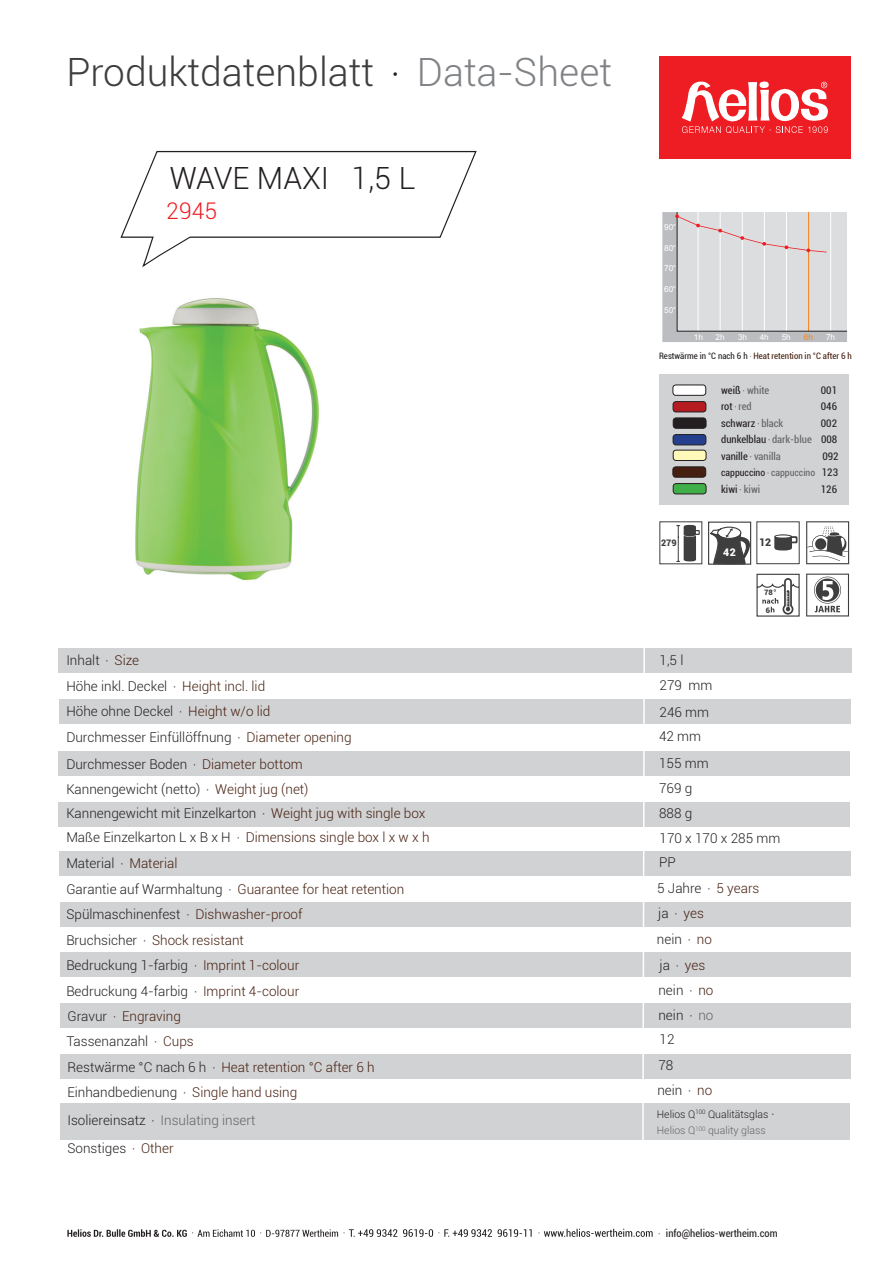
<style>
.page{position:relative;width:893px;height:1263px;background:#fff}
.page>*{position:absolute;margin:0;border:0;box-sizing:border-box;transform-origin:0 0}
.t1{font:300 39px "Roboto";color:#3e3e3f}
.t2{font:300 30.6px "Roboto";color:#231f20}
.t3{font:300 22.95px "Roboto";color:#ee1d23}
.t4{font:300 13.5px/24.8px "Roboto";color:#231f20}
.t5{font:300 13.5px/25.3px "Roboto";color:#451f0f}
.t6{font:300 13.5px "Roboto";color:#636366}
.t7{font:condensed 10.5px/16.5px "Roboto";color:#231f20;text-align:justify}
.t8{font:300 10.5px/16.2px "Roboto";color:#231f20}
.t9{font:condensed 10.5px "Roboto";color:#636366}
.t10{font:900 10.5px "Roboto";color:#fff}
.t11{font:900 10.5px "Roboto";color:#3e3e3f}
.t12{font:condensed 9.75px "Roboto";color:#231f20}
.t13{font:900 9px "Roboto";color:#3e3e3f}
.t14{font:condensed 8.85px "Roboto";color:#451f0f}
.t15{font:8.25px "Arial";color:#fff}
.t16{font:8.25px "Arial";color:#f58220}
.t17{font:900 7.5px "Roboto";color:#3e3e3f}
.s1{font-family:"Myriad Pro";font-weight:400;color:#231f20}
.s2{color:#808285}
.s3{font-family:"Myriad Pro";font-weight:400}
.s4{color:#451f0f}
.s5{color:#231f20}
.s6{font-family:"Myriad Pro";font-stretch:normal;font-size:9px;color:#231f20}
.s7{font-family:"Myriad Pro";font-stretch:normal;color:#231f20}
.s8{font-family:"Myriad Pro";font-stretch:normal}
.s9{color:#636366}
.s10{font-size:10.5px}
.s11{font-family:"Arial";font-weight:400}
.s12{font-family:"Arial";font-stretch:normal;font-size:9px}
</style>
<div class="page">
<svg style="left:67px;top:1229px;width:586px;height:8px"></svg>
<div style="left:659px;top:56px;width:191px;height:103px;background:#ee1d23"></div>
<svg style="left:682px;top:81px;width:146px;height:52px"></svg>
<div style="left:58px;top:648px;width:794px;height:24px;background:#d1d2d4"></div>
<div style="left:59px;top:699px;width:792px;height:25px;background:#d1d2d4"></div>
<div style="left:58px;top:751px;width:792px;height:25px;background:#d1d2d4"></div>
<div style="left:58px;top:802px;width:792px;height:24px;background:#d1d2d4"></div>
<div style="left:59px;top:851px;width:792px;height:25px;background:#d1d2d4"></div>
<div style="left:60px;top:902px;width:791px;height:25px;background:#d1d2d4"></div>
<div style="left:60px;top:952px;width:790px;height:25px;background:#d1d2d4"></div>
<div style="left:60px;top:1003px;width:790px;height:25px;background:#d1d2d4"></div>
<div style="left:60px;top:1054px;width:790px;height:25px;background:#d1d2d4"></div>
<img style="left:135px;top:298px;width:184px;height:283px">
<div style="left:659px;top:374px;width:190px;height:131px;background:#d1d2d4"></div>
<div style="left:673px;top:385px;width:33px;height:10px;background:#fff;border-radius:3px"></div>
<div style="left:673px;top:385px;width:33px;height:10px;border:1px solid #231f20;border-radius:3px"></div>
<div style="left:673px;top:402px;width:33px;height:10px;background:#b41c20;border-radius:3px"></div>
<div style="left:673px;top:401px;width:33px;height:11px;border:1px solid #231f20;border-radius:3px"></div>
<div style="left:673px;top:418px;width:33px;height:10px;background:#231f20;border-radius:3px"></div>
<div style="left:673px;top:418px;width:33px;height:10px;border:1px solid #231f20;border-radius:3px"></div>
<div style="left:673px;top:434px;width:33px;height:11px;background:#253f8e;border-radius:3px"></div>
<div style="left:673px;top:434px;width:33px;height:11px;border:1px solid #231f20;border-radius:3px"></div>
<svg style="left:120px;top:150px;width:357px;height:117px"></svg>
<div style="left:673px;top:450px;width:33px;height:10px;background:#fff9ba;border-radius:3px"></div>
<div style="left:673px;top:450px;width:33px;height:11px;border:1px solid #231f20;border-radius:3px"></div>
<svg style="left:676px;top:525px;width:24px;height:37px"></svg>
<div style="left:708px;top:522px;width:43px;height:43px;border:1px solid #3e3e3f"></div>
<svg style="left:709px;top:526px;width:42px;height:38px"></svg>
<div style="left:756px;top:521px;width:44px;height:43px;border:1px solid #3e3e3f"></div>
<svg style="left:774px;top:534px;width:23px;height:17px"></svg>
<svg style="left:756px;top:573px;width:44px;height:44px"></svg>
<svg style="left:806px;top:574px;width:43px;height:42px"></svg>
<svg style="left:806px;top:521px;width:43px;height:43px"></svg>
<div style="left:673px;top:467px;width:33px;height:10px;background:#451f0f;border-radius:3px"></div>
<div style="left:673px;top:467px;width:33px;height:10px;border:1px solid #231f20;border-radius:3px"></div>
<div style="left:673px;top:483px;width:33px;height:11px;background:#40ae49;border-radius:3px"></div>
<div style="left:673px;top:483px;width:33px;height:11px;border:1px solid #231f20;border-radius:3px"></div>
<svg style="left:662px;top:212px;width:185px;height:130px;background:#d6d5d6"></svg>
<div style="left:60px;top:1103px;width:790px;height:36px;background:#d1d2d4"></div>
<svg style="left:641px;top:648px;width:5px;height:492px"></svg>
<h1 class="t1" style="left:66px;top:45px;width:547px">Produktdatenblatt <span class="s1">.</span> <span class="s2">Data-Sheet</span></h1>
<h2 class="t2" style="left:170px;top:157px;width:247px">WAVE MAXI 1,5 L</h2>
<h3 class="t3" style="left:166px;top:195px;width:52px">2945</h3>
<p class="t4" style="left:66px;top:646px;width:200px;line-height:26.1px">Inhalt <span class="s3">.</span> <span class="s4">Size<br></span>Höhe inkl. Deckel <span class="s3">.</span> <span class="s4">Height incl. lid</span></p>
<p class="t4" style="left:66px;top:698px;width:206px">Höhe ohne Deckel <span class="s3">.</span> <span class="s4">Height w/o lid</span></p>
<p class="t4" style="left:66px;top:724px;width:287px;line-height:26px">Durchmesser Einfüllöffnung <span class="s3">.</span> <span class="s4">Diameter opening<br></span>Durchmesser Boden <span class="s3">.</span> <span class="s4">Diameter bottom<br></span>Kannengewicht (netto) <span class="s3">.</span> <span class="s4">Weight jug (net)</span></p>
<p class="t4" style="left:66px;top:801px;width:365px;line-height:23.4px">Kannengewicht mit Einzelkarton <span class="s3">.</span> <span class="s4">Weight jug with single box<br></span>Maße Einzelkarton L x B x H <span class="s3">.</span> <span class="s4">Dimensions single box l x w x h</span></p>
<p class="t5" style="left:66px;top:850px;width:339px"><span class="s5">Material</span> <span class="s1">.</span> Material<br><span class="s5">Garantie auf Warmhaltung</span> <span class="s1">.</span> Guarantee for heat retention <span class="s5">Spülmaschinenfest</span> <span class="s1">.</span> Dishwasher-proof<br><span class="s5">Bruchsicher</span> <span class="s1">.</span> Shock resistant<br><span class="s5">Bedruckung 1-farbig</span> <span class="s1">.</span> Imprint 1-colour</p>
<p class="t4" style="left:66px;top:979px;width:234px">Bedruckung 4-farbig <span class="s3">.</span> <span class="s4">Imprint 4-colour<br></span>Gravur <span class="s3">.</span> <span class="s4">Engraving<br></span>Tassenanzahl <span class="s3">.</span> <span class="s4">Cups</span></p>
<p class="t5" style="left:67px;top:1054px;width:309px;line-height:24.8px"><span class="s5">Restwärme °C nach 6 h</span> <span class="s1">.</span> Heat retention °C after 6 h<br><span class="s5">Einhandbedienung</span> <span class="s1">.</span> Single hand using</p>
<p class="t15" style="left:664px;top:221px;width:13px">90°</p>
<p class="t15" style="left:664px;top:242px;width:13px">80°</p>
<p class="t15" style="left:664px;top:263px;width:13px">70°</p>
<p class="t15" style="left:664px;top:284px;width:13px">60°</p>
<p class="t15" style="left:664px;top:305px;width:13px">50°</p>
<p class="t15" style="left:694px;top:332px;width:11px">1h</p>
<p class="t15" style="left:716px;top:332px;width:11px">2h</p>
<p class="t15" style="left:738px;top:332px;width:11px">3h</p>
<p class="t15" style="left:760px;top:331px;width:11px">4h</p>
<p class="t15" style="left:782px;top:332px;width:11px">5h</p>
<p class="t16" style="left:804px;top:331px;width:11px">6h</p>
<p class="t15" style="left:826px;top:331px;width:11px">7h</p>
<p class="t14" style="left:659px;top:350px;width:194px"><span class="s5">Restwärme in °C nach 6 h</span> <span class="s6">.</span> Heat retention in °C after 6 h</p>
<p class="t9" style="left:721px;top:382px;width:50px"><span class="s5">weiß</span> <span class="s7">.</span> white</p>
<p class="t7" style="left:821px;top:381px;width:18px">001</p>
<p class="t7" style="left:721px;top:398px;width:32px">rot <span class="s8">.</span> <span class="s9">red</span></p>
<p class="t7" style="left:821px;top:398px;width:18px">046</p>
<p class="t7" style="left:721px;top:414px;width:64px">schwarz <span class="s8">.</span> <span class="s9">black</span></p>
<p class="t7" style="left:721px;top:414px;width:118px;text-indent:100px">002 dunkelblau <span class="s8">.</span> <span class="s9">dark-blue</span> 008 vanille <span class="s8">.</span> <span class="s9">vanilla</span></p>
<p class="t7" style="left:822px;top:447px;width:18px">092</p>
<p class="t12" style="left:721px;top:466px;width:118px">cappuccino <span class="s8">.</span> <span class="s9">cappuccino</span> <span class="s10">123</span></p>
<p class="t7" style="left:721px;top:480px;width:41px">kiwi <span class="s8">.</span> <span class="s9">kiwi</span></p>
<p class="t7" style="left:821px;top:480px;width:18px">126</p>
<p class="t13" style="left:661px;top:537px;width:17px">279</p>
<p class="t10" style="left:723px;top:545px;width:14px">42</p>
<p class="t4" style="left:659px;top:647px;width:54px;line-height:25.2px">1,5 l<br>279 mm</p>
<p class="t11" style="left:759px;top:534px;width:14px">12</p>
<p class="t17" style="left:764px;top:587px;width:10px">78</p>
<p class="t17" style="left:766px;top:605px;width:6px">6</p>
<p class="t4" style="left:659px;top:699px;width:52px;line-height:24.2px">246 mm<br>42 mm</p>
<p class="t4" style="left:659px;top:750px;width:123px">155 mm<br>769 g<br>888 g<br>170 x 170 x 285 mm<br>PP</p>
<p class="t4" style="left:657px;top:876px;width:104px">5 Jahre <span class="s3">.</span> <span class="s4">5 years</span></p>
<p class="t4" style="left:657px;top:900px;width:58px;line-height:25.7px">ja <span class="s3">.</span> <span class="s4">yes </span>nein <span class="s3">.</span> <span class="s4">no </span>ja <span class="s3">.</span> <span class="s4">yes </span>nein <span class="s3">.</span> <span class="s4">no</span></p>
<p class="t4" style="left:657px;top:1026px;width:56px;line-height:25.3px">12<br>78<br>nein <span class="s3">.</span> <span class="s4">no</span></p>
<p class="t4" style="left:658px;top:1002px;width:56px">nein <span class="s3">.</span> <span class="s9">no</span></p>
<p class="t6" style="left:67px;top:1111px;width:190px"><span class="s5">Isoliereinsatz</span> <span class="s1">.</span> Insulating insert</p>
<p class="t8" style="left:657px;top:1106px;width:119px">Helios Q<sup>100</sup> Qualitätsglas <span class="s11">·<br></span><span class="s9">Helios Q</span><sup>100</sup> <span class="s9">quality glass</span></p>
<p class="t4" style="left:67px;top:1135px;width:108px">Sonstiges <span class="s3">.</span> <span class="s4">Other</span></p>
<p class="t7" style="left:658px;top:1224px;width:121px"><span class="s12">·</span> info@helios-wertheim.com</p>
</div>
